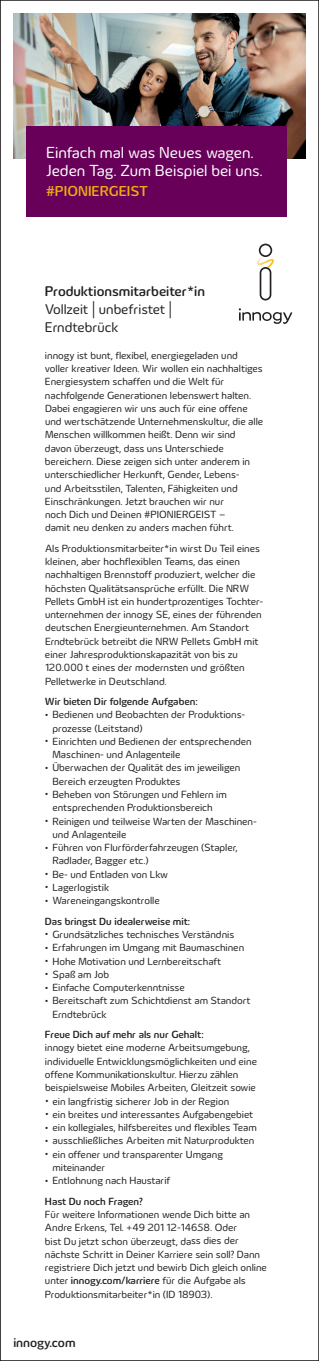
<style>
.page{position:relative;width:319px;height:1361px;background:#fff}
.page>*{position:absolute;margin:0;border:0;box-sizing:border-box;transform-origin:0 0}
.t1{font:16.38px/18px "Innogy";color:#fff}
.t2{font:500 14.75px "Innogy";color:#eeab12}
.t3{font:14.38px/18px "Innogy";color:#231f20}
.t4{font:500 13.12px "Innogy";color:#231f20}
.t5{font:10.62px/13.2px "Innogy";color:#231f20}
.t6{font:500 10.62px/20.4px "Innogy";color:#231f20}
.s1{font-weight:500}
.s2{font-weight:400}
</style>
<div class="page">
<img style="left:14px;top:13px;width:292px;height:146px">
<div style="left:27px;top:126px;width:260px;height:91px;background:#680059"></div>
<svg style="left:239px;top:308px;width:53px;height:16px"></svg>
<img style="left:257px;top:257px;width:17px;height:10px">
<svg style="left:260px;top:267px;width:11px;height:33px"></svg>
<svg style="left:259px;top:244px;width:13px;height:13px"></svg>
<p class="t1" style="left:46px;top:144px;width:218px">Einfach mal was Neues wagen.<br>Jeden Tag. Zum Beispiel bei uns.</p>
<p class="t2" style="left:46px;top:182px;width:104px">#PIONIERGEIST</p>
<p class="t3" style="left:45px;top:283px;width:162px"><span class="s1">Produktionsmitarbeiter*in<br></span>Vollzeit | unbefristet |<br>Erndtebrück</p>
<p class="t5" style="left:45px;top:349px;width:220px">innogy ist bunt, flexibel, energiegeladen und voller kreativer Ideen. Wir wollen ein nachhaltiges Energiesystem schaffen und die Welt für nachfolgende Generationen lebenswert halten.<br>Dabei engagieren wir uns auch für eine offene und wertschätzende Unternehmenskultur, die alle Menschen willkommen heißt. Denn wir sind davon überzeugt, dass uns Unterschiede bereichern. Diese zeigen sich unter anderem in unterschiedlicher Herkunft, Gender, Lebens-<br>und Arbeitsstilen, Talenten, Fähigkeiten und Einschränkungen. Jetzt brauchen wir nur<br>noch Dich und Deinen #PIONIERGEIST –<br>damit neu denken zu anders machen führt.</p>
<p class="t5" style="left:45px;top:542px;width:220px">Als Produktionsmitarbeiter*in wirst Du Teil eines kleinen, aber hochflexiblen Teams, das einen nachhaltigen Brennstoff produziert, welcher die höchsten Qualitätsansprüche erfüllt. Die NRW Pellets GmbH ist ein hundertprozentiges Tochter&shy;unternehmen der innogy SE, eines der führenden deutschen Energieunternehmen. Am Standort Erndtebrück betreibt die NRW Pellets GmbH mit einer Jahresproduktionskapazität von bis zu 120.000 t eines der modernsten und größten Pelletwerke in Deutschland.</p>
<p class="t6" style="left:45px;top:691px;width:154px">Wir bieten Dir folgende Aufgaben:</p>
<p class="t5" style="left:52px;top:708px;width:194px;text-indent:-7px">• Bedienen und Beobachten der Produktions&shy;prozesse (Leitstand)</p>
<p class="t5" style="left:52px;top:735px;width:201px;text-indent:-8px">• Einrichten und Bedienen der entsprechenden<br>Maschinen- und Anlagenteile</p>
<p class="t5" style="left:52px;top:761px;width:189px;text-indent:-7px">• Überwachen der Qualität des im jeweiligen<br>Bereich erzeugten Produktes</p>
<p class="t5" style="left:52px;top:788px;width:176px;text-indent:-8px">• Beheben von Störungen und Fehlern im entsprechenden Produktionsbereich</p>
<p class="t5" style="left:52px;top:815px;width:206px;text-indent:-7px">• Reinigen und teilweise Warten der Maschinen&shy;und Anlagenteile</p>
<p class="t5" style="left:52px;top:841px;width:187px;text-indent:-8px">• Führen von Flurförderfahrzeugen (Stapler,<br>Radlader, Bagger etc.)</p>
<p class="t5" style="left:45px;top:868px;width:125px">• Be- und Entladen von Lkw</p>
<p class="t5" style="left:45px;top:881px;width:66px">• Lagerlogistik</p>
<p class="t6" style="left:45px;top:891px;width:147px"><span class="s2">• Wareneingangskontrolle<br></span>Das bringst Du idealerweise mit:</p>
<p class="t5" style="left:45px;top:928px;width:191px">• Grundsätzliches technisches Verständnis</p>
<p class="t5" style="left:45px;top:941px;width:201px">• Erfahrungen im Umgang mit Baumaschinen</p>
<p class="t5" style="left:45px;top:954px;width:178px">• Hohe Motivation und Lernbereitschaft</p>
<p class="t5" style="left:45px;top:968px;width:66px">• Spaß am Job</p>
<p class="t5" style="left:45px;top:981px;width:141px">• Einfache Computerkenntnisse</p>
<p class="t5" style="left:52px;top:994px;width:200px;text-indent:-8px">• Bereitschaft zum Schichtdienst am Standort<br>Erndtebrück</p>
<p class="t5" style="left:45px;top:1028px;width:214px"><span class="s1">Freue Dich auf mehr als nur Gehalt:<br></span>innogy bietet eine moderne Arbeitsumgebung, individuelle Entwicklungsmöglichkeiten und eine offene Kommunikationskultur. Hierzu zählen beispielsweise Mobiles Arbeiten, Gleitzeit sowie</p>
<p class="t5" style="left:45px;top:1094px;width:186px">• ein langfristig sicherer Job in der Region</p>
<p class="t5" style="left:45px;top:1108px;width:210px">• ein breites und interessantes Aufgabengebiet</p>
<p class="t5" style="left:45px;top:1121px;width:213px">• ein kollegiales, hilfsbereites und flexibles Team</p>
<p class="t5" style="left:45px;top:1134px;width:211px">• ausschließliches Arbeiten mit Naturprodukten</p>
<p class="t5" style="left:52px;top:1148px;width:172px;text-indent:-7px">• ein offener und transparenter Umgang miteinander</p>
<p class="t5" style="left:45px;top:1171px;width:127px;line-height:20.4px">• Entlohnung nach Haustarif<br><span class="s1">Hast Du noch Fragen?</span></p>
<p class="t5" style="left:45px;top:1208px;width:223px">Für weitere Informationen wende Dich bitte an Andre Erkens, Tel. +49 201 12-14658. Oder<br>bist Du jetzt schon überzeugt, dass dies der nächste Schritt in Deiner Karriere sein soll? Dann registriere Dich jetzt und bewirb Dich gleich online unter <span class="s1">innogy.com/karriere</span> für die Aufgabe als Produktionsmitarbeiter*in (ID 18903).</p>
<p class="t4" style="left:13px;top:1335px;width:64px">innogy.com</p>
</div>
